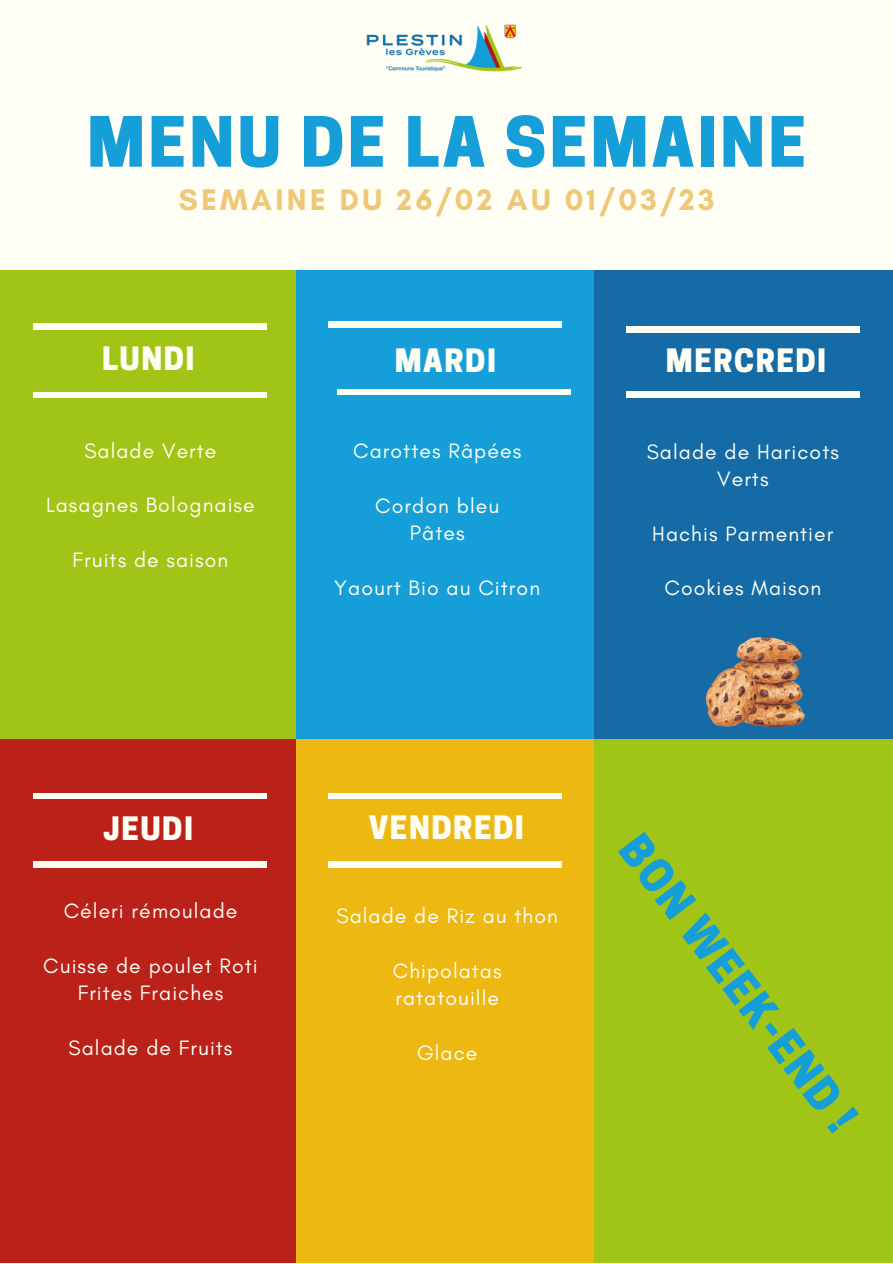
<style>
.page{position:relative;width:893px;height:1264px;background:#fff}
.page>*{position:absolute;margin:0;border:0;box-sizing:border-box;transform-origin:0 0}
.t1{font:800 65.1px "Cooper Hewitt";letter-spacing:.05em;color:#169ed8}
.t2{font:800 42.6px "Cooper Hewitt";color:#169ed8}
.t3{font:800 30.3px "Cooper Hewitt";letter-spacing:.05em;color:#fffef5}
.t4{font:700 30.3px "Glacial Indifference";letter-spacing:.11em;color:#eec877}
.t5{font:21.3px "Glacial Indifference";letter-spacing:.05em;color:#fffef5}
.t6{font:21.15px/27.3px "Glacial Indifference";letter-spacing:.05em;color:#fffef5;text-align:center}
</style>
<div class="page">
<div style="left:0;top:0;width:892px;height:1263px;background:#fffef5"></div>
<div style="left:0;top:270px;width:297px;height:469px;background:#a1c517"></div>
<div style="left:34px;top:324px;width:233px;height:5px;background:#fffef5"></div>
<div style="left:34px;top:392px;width:233px;height:6px;background:#fffef5"></div>
<div style="left:297px;top:270px;width:298px;height:469px;background:#169ed8"></div>
<div style="left:594px;top:271px;width:298px;height:469px;background:#146ba6"></div>
<div style="left:328px;top:321px;width:233px;height:6px;background:#fffef5"></div>
<div style="left:337px;top:389px;width:233px;height:6px;background:#fffef5"></div>
<div style="left:626px;top:326px;width:233px;height:6px;background:#fffef5"></div>
<div style="left:626px;top:392px;width:233px;height:5px;background:#fffef5"></div>
<div style="left:0;top:739px;width:296px;height:523px;background:#ba2119"></div>
<div style="left:34px;top:793px;width:233px;height:6px;background:#fffef5"></div>
<div style="left:34px;top:862px;width:233px;height:5px;background:#fffef5"></div>
<div style="left:296px;top:739px;width:299px;height:523px;background:#edb812"></div>
<div style="left:328px;top:793px;width:233px;height:6px;background:#fffef5"></div>
<div style="left:328px;top:862px;width:233px;height:5px;background:#fffef5"></div>
<img style="left:366px;top:24px;width:157px;height:48px">
<div style="left:594px;top:738px;width:298px;height:524px;background:#a1c517"></div>
<img style="left:706px;top:637px;width:98px;height:89px">
<p class="t1" style="left:87px;top:118px;width:720px">MENU DE LA SEMAINE</p>
<p class="t4" style="left:179px;top:181px;width:537px">SEMAINE DU 26/02 AU 01/03/23</p>
<p class="t3" style="left:102px;top:348px;width:94px">LUNDI</p>
<p class="t6" style="left:84px;top:436px;width:134px">Salade Verte</p>
<p class="t6" style="left:46px;top:491px;width:210px">Lasagnes Bolognaise</p>
<p class="t6" style="left:73px;top:546px;width:157px">Fruits de saison</p>
<p class="t3" style="left:395px;top:349px;width:103px">MARDI</p>
<p class="t3" style="left:665px;top:349px;width:162px">MERCREDI</p>
<p class="t5" style="left:353px;top:437px;width:170px">Carottes Râpées</p>
<p class="t5" style="left:375px;top:492px;width:125px">Cordon bleu</p>
<p class="t5" style="left:410px;top:520px;width:56px">Pâtes</p>
<p class="t5" style="left:334px;top:574px;width:207px">Yaourt Bio au Citron</p>
<p class="t6" style="left:646px;top:437px;width:194px">Salade de Haricots<br>Verts</p>
<p class="t6" style="left:652px;top:519px;width:182px">Hachis Parmentier</p>
<p class="t6" style="left:664px;top:574px;width:158px">Cookies Maison</p>
<p class="t3" style="left:103px;top:817px;width:91px">JEUDI</p>
<p class="t6" style="left:64px;top:897px;width:175px">Céleri rémoulade</p>
<p class="t6" style="left:43px;top:951px;width:216px">Cuisse de poulet Roti</p>
<p class="t6" style="left:78px;top:979px;width:147px">Frites Fraiches</p>
<p class="t6" style="left:69px;top:1033px;width:165px">Salade de Fruits</p>
<p class="t3" style="left:369px;top:816px;width:157px">VENDREDI</p>
<p class="t6" style="left:336px;top:901px;width:223px">Salade de Riz au thon</p>
<p class="t6" style="left:393px;top:956px;width:110px">Chipolatas</p>
<p class="t6" style="left:395px;top:983px;width:105px">ratatouille</p>
<p class="t6" style="left:417px;top:1038px;width:62px">Glace</p>
<p class="t2" style="left:642px;top:830px;width:359px;rotate:53deg">BON WEEK-END !</p>
</div>
